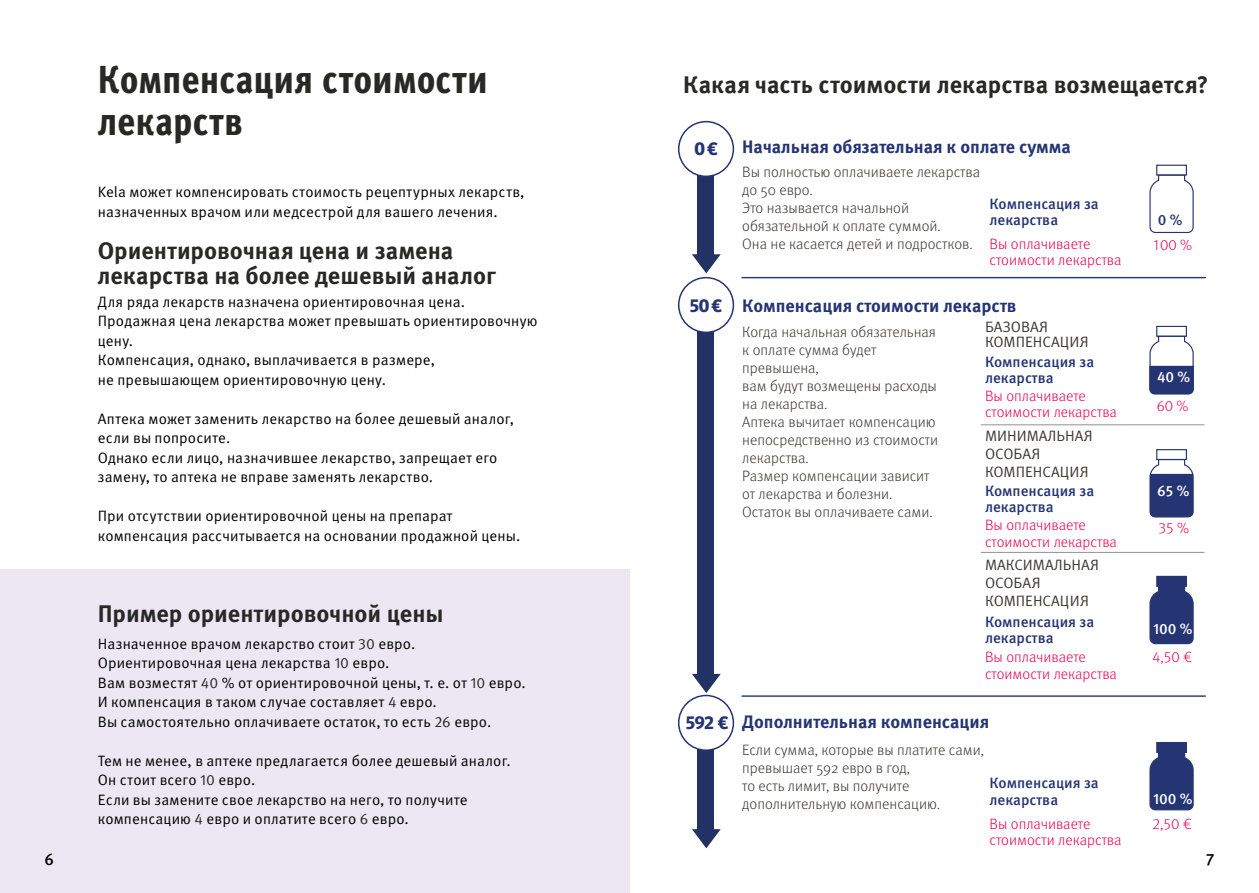
<style>
.page{position:relative;width:1259px;height:893px;background:#fff}
.page>*{position:absolute;margin:0;border:0;box-sizing:border-box;transform-origin:0 0}
.H1_otsikko{font:800 condensed 39px/42px "Meta Pro";letter-spacing:.005em;color:#282827}
.H2_otsikko{font:700 24px/25.5px "Meta Pro";color:#282827}
.t1{font:700 18px "Meta Pro";color:#253473}
.t2{font:700 18px "Meta Headline Pro";color:#253473}
.t3{font:500 16.5px "Meta Pro";color:#000}
.Body_copy{font:15px/19.5px "Meta Pro Norm";letter-spacing:.01em;color:#000}
.t4{font:300 15px/18px "Meta Pro";color:#3b3836}
.t5{font:300 15px/16.5px "Meta Pro";color:#e50052}
.t6{font:500 15px/16.5px "Meta Pro";color:#253473}
.t7{font:15px/18px "Meta Pro Norm";color:#3b3836}
.t8{font:500 15px "Meta Pro";color:#fff}
.s1{color:#282827}
</style>
<div class="page">
<div style="left:0;top:570px;width:629px;height:323px;background:#ede7f3"></div>
<div style="left:697px;top:734px;width:17px;height:100px;background:#233265"></div>
<svg style="left:692px;top:829px;width:28px;height:19px"></svg>
<div style="left:697px;top:297px;width:17px;height:381px;background:#233265"></div>
<hr style="left:742px;top:277px;width:463px;height:1px;background:#253473">
<hr style="left:742px;top:695px;width:463px;height:2px;background:#253473">
<div style="left:697px;top:158px;width:17px;height:101px;background:#233265"></div>
<div style="left:678px;top:695px;width:55px;height:55px;background:#fff;border-radius:50%"></div>
<div style="left:678px;top:695px;width:56px;height:56px;border:2px solid #253473;border-radius:50%"></div>
<div style="left:678px;top:278px;width:55px;height:54px;background:#fff;border-radius:50%"></div>
<div style="left:678px;top:277px;width:56px;height:56px;border:2px solid #253473;border-radius:50%"></div>
<div style="left:678px;top:122px;width:55px;height:54px;background:#fff;border-radius:50%"></div>
<div style="left:678px;top:121px;width:56px;height:56px;border:2px solid #253473;border-radius:50%"></div>
<svg style="left:1149px;top:587px;width:45px;height:58px;background:#38457f"></svg>
<div style="left:1156px;top:576px;width:30px;height:10px;background:#253473"></div>
<div style="left:1156px;top:576px;width:31px;height:11px;border:1px solid #253473"></div>
<div style="left:1156px;top:449px;width:31px;height:11px;border:1px solid #253473"></div>
<svg style="left:1149px;top:458px;width:45px;height:60px"></svg>
<div style="left:1156px;top:326px;width:31px;height:11px;border:1px solid #253473"></div>
<svg style="left:1149px;top:335px;width:45px;height:60px"></svg>
<svg style="left:1149px;top:753px;width:45px;height:58px;background:#37457e"></svg>
<div style="left:1156px;top:742px;width:30px;height:10px;background:#253473"></div>
<div style="left:1156px;top:742px;width:31px;height:11px;border:1px solid #253473"></div>
<svg style="left:1149px;top:176px;width:45px;height:58px"></svg>
<div style="left:1156px;top:165px;width:31px;height:11px;border:1px solid #253473"></div>
<hr style="left:981px;top:424px;width:223px;height:1px;background:#948f90">
<hr style="left:981px;top:552px;width:223px;height:1px;background:#948f90">
<svg style="left:692px;top:254px;width:28px;height:19px"></svg>
<svg style="left:692px;top:674px;width:28px;height:19px"></svg>
<h1 class="H1_otsikko" style="left:98px;top:57px;width:392px">Компенсация стоимости лекарств</h1>
<p class="Body_copy" style="left:98px;top:181px;width:428px">Kela может компенсировать стоимость рецептурных лекарств, назначенных врачом или медсестрой для вашего лечения.</p>
<h2 class="H2_otsikko" style="left:98px;top:236px;width:400px">Ориентировочная цена и замена лекарства на более дешевый аналог</h2>
<p class="Body_copy" style="left:98px;top:291px;width:369px">Для ряда лекарств назначена ориентировочная цена.</p>
<p class="Body_copy" style="left:98px;top:310px;width:441px">Продажная цена лекарства может превышать ориентировочную цену.</p>
<p class="Body_copy" style="left:98px;top:349px;width:339px">Компенсация, однако, выплачивается в размере,</p>
<p class="Body_copy" style="left:98px;top:369px;width:290px">не превышающем ориентировочную цену.</p>
<p class="Body_copy" style="left:98px;top:408px;width:418px">Аптека может заменить лекарство на более дешевый аналог, если вы попросите.</p>
<p class="Body_copy" style="left:98px;top:447px;width:401px">Однако если лицо, назначившее лекарство, запрещает его замену, то аптека не вправе заменять лекарство.</p>
<p class="Body_copy" style="left:98px;top:505px;width:424px">При отсутствии ориентировочной цены на препарат компенсация рассчитывается на основании продажной цены.</p>
<h2 class="H2_otsikko" style="left:98px;top:599px;width:347px">Пример ориентировочной цены</h2>
<p class="Body_copy" style="left:98px;top:633px;width:319px">Назначенное врачом лекарство стоит <span class="s1">30</span> евро.</p>
<p class="Body_copy" style="left:98px;top:652px;width:293px">Ориентировочная цена лекарства <span class="s1">10</span> евро.</p>
<p class="Body_copy" style="left:98px;top:672px;width:429px">Вам возместят <span class="s1">40</span> % от ориентировочной цены, т. е. от <span class="s1">10</span> евро.</p>
<p class="Body_copy" style="left:98px;top:691px;width:340px">И компенсация в таком случае составляет <span class="s1">4</span> евро.</p>
<p class="Body_copy" style="left:98px;top:711px;width:395px">Вы самостоятельно оплачиваете остаток, то есть <span class="s1">26</span> евро.</p>
<p class="Body_copy" style="left:98px;top:750px;width:414px">Тем не менее, в аптеке предлагается более дешевый аналог.</p>
<p class="Body_copy" style="left:98px;top:769px;width:159px">Он стоит всего <span class="s1">10</span> евро.</p>
<p class="Body_copy" style="left:98px;top:789px;width:371px">Если вы замените свое лекарство на него, то получите компенсацию <span class="s1">4</span> евро и оплатите всего <span class="s1">6</span> евро.</p>
<h2 class="H2_otsikko" style="left:683px;top:70px;width:526px">Какая часть стоимости лекарства возмещается?</h2>
<p class="t2" style="left:694px;top:135px;width:25px">0€</p>
<p class="t1" style="left:742px;top:133px;width:330px">Начальная обязательная к оплате сумма</p>
<p class="t4" style="left:742px;top:162px;width:239px">Вы полностью оплачиваете лекарства до 50 евро.<br>Это называется начальной обязательной к оплате суммой.<br>Она не касается детей и подростков.</p>
<p class="t6" style="left:989px;top:194px;width:111px">Компенсация за лекарства</p>
<p class="t5" style="left:989px;top:235px;width:133px">Вы оплачиваете стоимости лекарства</p>
<p class="t6" style="left:1157px;top:210px;width:26px">0 %</p>
<p class="t5" style="left:1153px;top:236px;width:41px">100 %</p>
<p class="t2" style="left:690px;top:292px;width:33px">50€</p>
<p class="t1" style="left:742px;top:292px;width:276px">Компенсация стоимости лекарств</p>
<p class="t4" style="left:742px;top:322px;width:197px">Когда начальная обязательная к оплате сумма будет превышена,<br>вам будут возмещены расходы на лекарства.<br>Аптека вычитает компенсацию непосредственно из стоимости лекарства.<br>Размер компенсации зависит от лекарства и болезни.<br>Остаток вы оплачиваете сами.</p>
<p class="t7" style="left:985px;top:319px;width:105px;line-height:15px">БАЗОВАЯ<br>КОМПЕНСАЦИЯ</p>
<p class="t6" style="left:985px;top:352px;width:111px">Компенсация за лекарства</p>
<p class="t8" style="left:1157px;top:365px;width:35px">40 %</p>
<p class="t5" style="left:985px;top:387px;width:133px">Вы оплачиваете стоимости лекарства</p>
<p class="t5" style="left:1156px;top:397px;width:33px">60 %</p>
<p class="t7" style="left:985px;top:426px;width:109px">МИНИМАЛЬНАЯ<br>ОСОБАЯ<br>КОМПЕНСАЦИЯ</p>
<p class="t6" style="left:985px;top:481px;width:111px">Компенсация за</p>
<p class="t8" style="left:1157px;top:479px;width:34px">65 %</p>
<p class="t6" style="left:985px;top:498px;width:70px">лекарства</p>
<p class="t5" style="left:985px;top:516px;width:102px">Вы оплачиваете</p>
<p class="t5" style="left:1158px;top:518px;width:32px">35 %</p>
<p class="t5" style="left:985px;top:533px;width:133px">стоимости лекарства</p>
<p class="t7" style="left:985px;top:555px;width:115px">МАКСИМАЛЬНАЯ<br>ОСОБАЯ<br>КОМПЕНСАЦИЯ</p>
<p class="t6" style="left:985px;top:613px;width:111px">Компенсация за лекарства</p>
<p class="t5" style="left:985px;top:648px;width:102px">Вы оплачиваете</p>
<p class="t5" style="left:1152px;top:648px;width:41px">4,50 €</p>
<p class="t5" style="left:985px;top:665px;width:133px">стоимости лекарства</p>
<p class="t8" style="left:1153px;top:618px;width:41px">100 %</p>
<p class="t2" style="left:686px;top:709px;width:44px">592 €</p>
<p class="t1" style="left:742px;top:708px;width:248px">Дополнительная компенсация</p>
<p class="t4" style="left:742px;top:740px;width:243px">Если сумма, которые вы платите сами, превышает 592 евро в год,<br>то есть лимит, вы получите дополнительную компенсацию.</p>
<p class="t6" style="left:989px;top:774px;width:111px">Компенсация за лекарства</p>
<p class="t5" style="left:989px;top:814px;width:102px">Вы оплачиваете</p>
<p class="t5" style="left:1152px;top:814px;width:41px">2,50 €</p>
<p class="t5" style="left:989px;top:831px;width:133px">стоимости лекарства</p>
<p class="t8" style="left:1153px;top:787px;width:41px">100 %</p>
<p class="t3" style="left:44px;top:846px;width:11px">6</p>
<p class="t3" style="left:1206px;top:846px;width:10px">7</p>
</div>
